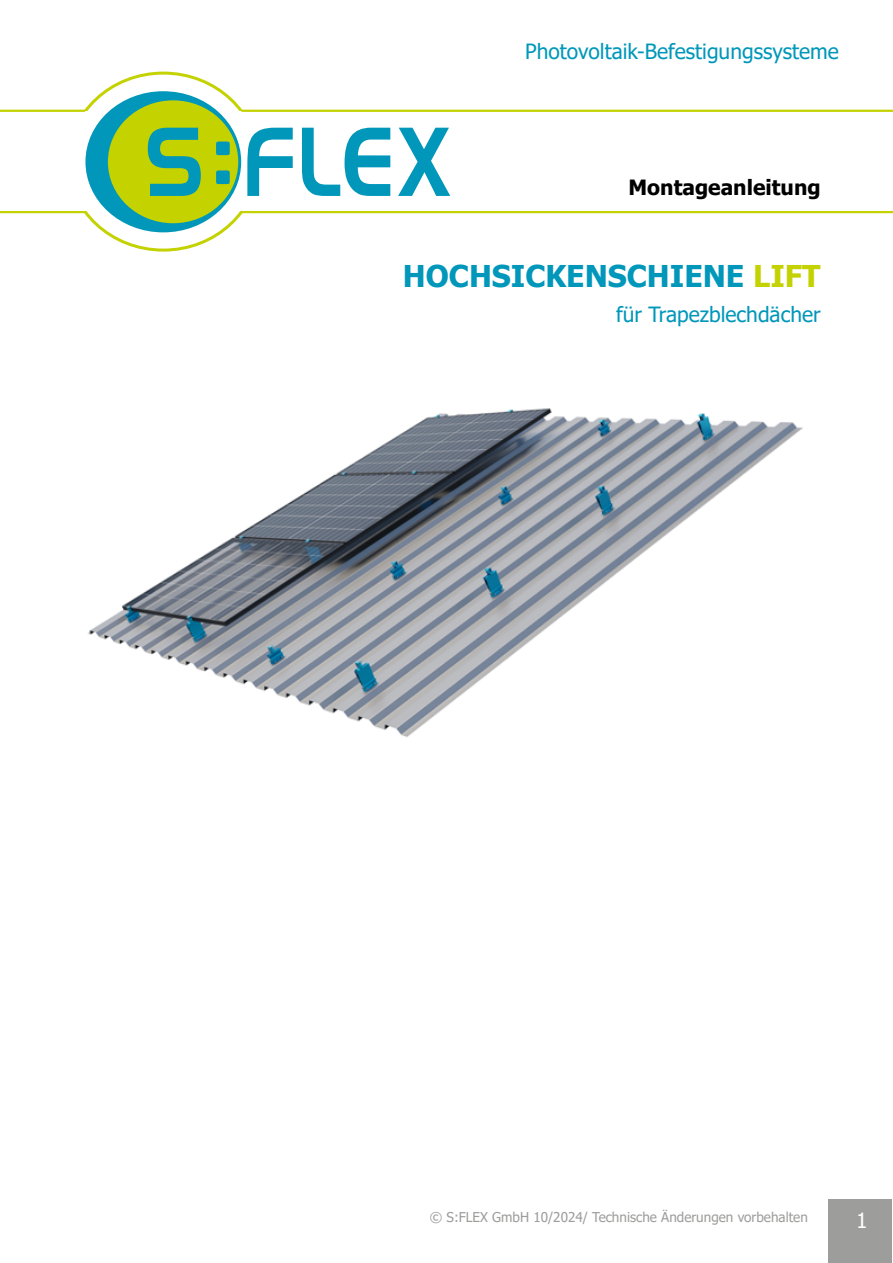
<style>
.page{position:relative;width:893px;height:1263px;background:#fff}
.page>*{position:absolute;margin:0;border:0;box-sizing:border-box;transform-origin:0 0}
.t1{font:700 30px "Tahoma";color:#0097ba}
.t2{font:21px "Tahoma";color:#0097ba}
.t3{font:700 21px "Tahoma";color:#000}
.t4{font:21px "Tahoma";color:#fff}
.t5{font:13.5px "Tahoma";color:#9d9d9c}
.s1{color:#c3d200}
</style>
<div class="page">
<hr style="left:0;top:110px;width:85px;height:2px;background:#c3d200">
<hr style="left:0;top:211px;width:85px;height:2px;background:#c3d200">
<hr style="left:242px;top:110px;width:651px;height:2px;background:#c3d200">
<hr style="left:242px;top:211px;width:651px;height:2px;background:#c3d200">
<div style="left:828px;top:1199px;width:64px;height:64px;background:#9d9d9c"></div>
<img style="left:88px;top:408px;width:715px;height:330px">
<div style="left:85px;top:91px;width:156px;height:141px;background:#0097ba;border-radius:50%"></div>
<div style="left:108px;top:100px;width:130px;height:123px;background:#c4d200;border-radius:50%"></div>
<svg style="left:216px;top:170px;width:14px;height:14px"></svg>
<svg style="left:216px;top:142px;width:14px;height:13px"></svg>
<svg style="left:398px;top:128px;width:52px;height:68px"></svg>
<svg style="left:302px;top:128px;width:88px;height:68px"></svg>
<svg style="left:247px;top:128px;width:46px;height:68px"></svg>
<svg style="left:148px;top:128px;width:53px;height:68px"></svg>
<p class="t2" style="left:525px;top:37px;width:315px">Photovoltaik-Befestigungssysteme</p>
<p class="t3" style="left:629px;top:172px;width:194px">Montageanleitung</p>
<h1 class="t1" style="left:403px;top:255px;width:419px">HOCHSICKENSCHIENE <span class="s1">LIFT</span></h1>
<p class="t2" style="left:616px;top:300px;width:206px">für Trapezblechdächer</p>
<p class="t5" style="left:430px;top:1208px;width:380px">© S:FLEX GmbH 10/2024/ Technische Änderungen vorbehalten</p>
<p class="t4" style="left:856px;top:1206px;width:13px">1</p>
</div>
